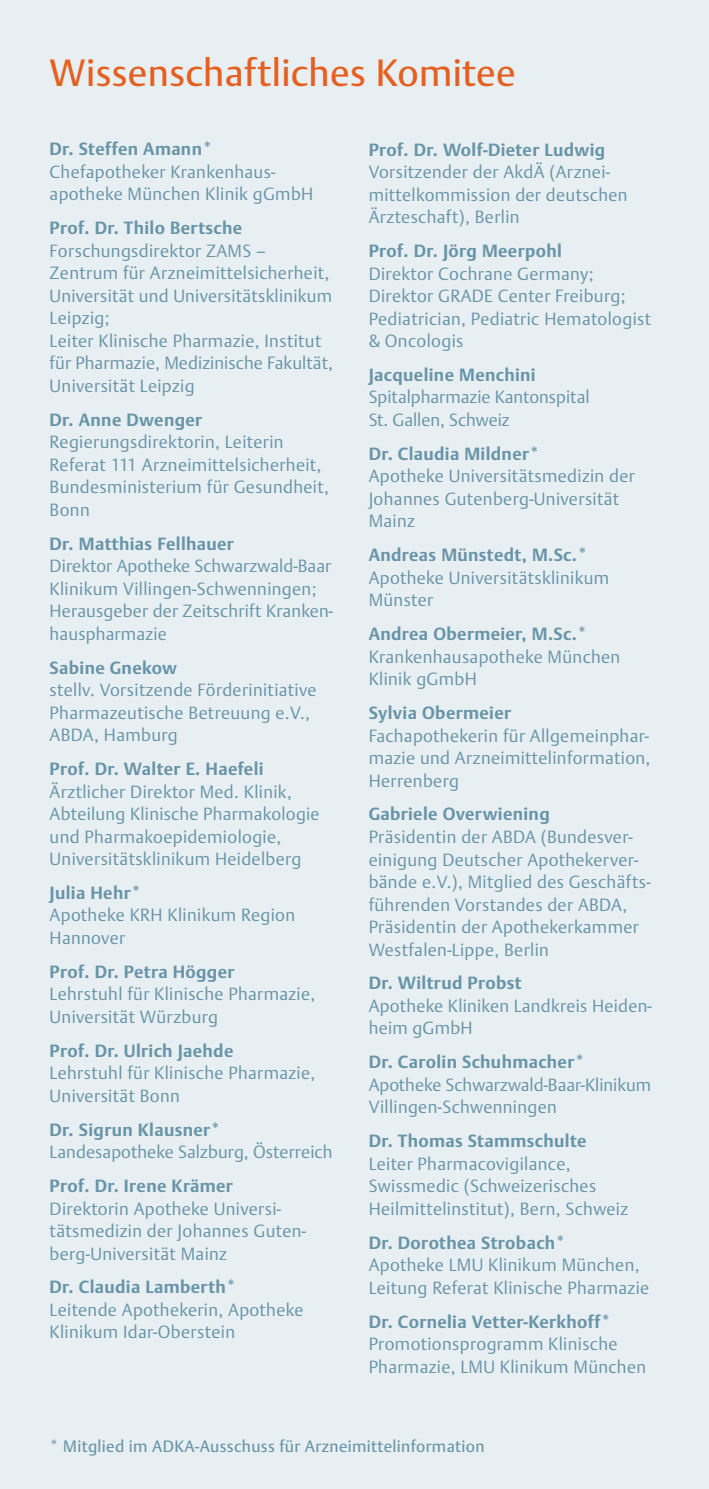
<style>
.page{position:relative;width:709px;height:1489px;background:#fff}
.page>*{position:absolute;margin:0;border:0;box-sizing:border-box;transform-origin:0 0}
.t1{font:37.5px "DTL Argo T";letter-spacing:.01em;color:#e56020}
.t2{font:300 17.5px/22.5px "DTL Argo T";letter-spacing:.02em;color:#6894a8}
.t3{font:700 17.5px "DTL Argo T";letter-spacing:.02em;color:#6894a8}
.t4{font:300 17.5px/22.5px "DTL Argo T";color:#6894a8}
.t5{font:16.25px "DTL Argo T";letter-spacing:.02em;color:#6894a8}
</style>
<div class="page">
<div style="left:0;top:0;width:709px;height:1488px;background:#e8eff2"></div>
<h1 class="t1" style="left:50px;top:50px;width:468px">Wissenschaftliches Komitee</h1>
<p class="t3" style="left:50px;top:139px;width:164px">Dr. Steffen Amann*</p>
<p class="t2" style="left:50px;top:160px;width:265px">Chefapotheker Krankenhaus&shy;apotheke München Klinik gGmbH</p>
<p class="t3" style="left:50px;top:218px;width:194px">Prof. Dr. Thilo Bertsche</p>
<p class="t2" style="left:50px;top:239px;width:285px">Forschungsdirektor ZAMS –<br>Zentrum für Arzneimittelsicherheit,<br>Universität und Universitätsklinikum<br>Leipzig;<br>Leiter Klinische Pharmazie, Institut für Pharmazie, Medizinische Fakultät,<br>Universität Leipzig</p>
<p class="t3" style="left:50px;top:409px;width:154px">Dr. Anne Dwenger</p>
<p class="t2" style="left:50px;top:430px;width:281px">Regierungsdirektorin, Leiterin<br>Referat 111 Arzneimittelsicherheit,<br>Bundesministerium für Gesundheit,<br>Bonn</p>
<p class="t3" style="left:50px;top:533px;width:186px">Dr. Matthias Fellhauer</p>
<p class="t2" style="left:50px;top:554px;width:285px">Direktor Apotheke Schwarzwald-Baar<br>Klinikum Villingen-Schwenningen;<br>Herausgeber der Zeitschrift Kranken&shy;hauspharmazie</p>
<p class="t3" style="left:50px;top:657px;width:129px">Sabine Gnekow</p>
<p class="t2" style="left:50px;top:678px;width:268px">stellv. Vorsitzende Förderinitiative<br>Pharmazeutische Betreuung e.V.,<br>ABDA, Hamburg</p>
<p class="t3" style="left:50px;top:758px;width:215px">Prof. Dr. Walter E. Haefeli</p>
<p class="t2" style="left:50px;top:780px;width:271px">Ärztlicher Direktor Med. Klinik, Abteilung Klinische Pharmakologie und Pharmakoepidemiologie, Universitätsklinikum Heidelberg</p>
<p class="t3" style="left:50px;top:882px;width:93px">Julia Hehr*</p>
<p class="t2" style="left:50px;top:903px;width:247px">Apotheke KRH Klinikum Region<br>Hannover</p>
<p class="t3" style="left:50px;top:961px;width:186px">Prof. Dr. Petra Högger</p>
<p class="t2" style="left:50px;top:982px;width:267px">Lehrstuhl für Klinische Pharmazie,<br>Universität Würzburg</p>
<p class="t3" style="left:50px;top:1040px;width:185px">Prof. Dr. Ulrich Jaehde</p>
<p class="t2" style="left:50px;top:1061px;width:267px">Lehrstuhl für Klinische Pharmazie,<br>Universität Bonn</p>
<p class="t3" style="left:50px;top:1118px;width:172px">Dr. Sigrun Klausner*</p>
<p class="t2" style="left:50px;top:1140px;width:284px">Landesapotheke Salzburg, Österreich</p>
<p class="t3" style="left:50px;top:1175px;width:185px">Prof. Dr. Irene Krämer</p>
<p class="t2" style="left:50px;top:1196px;width:258px">Direktorin Apotheke Universi&shy;tätsmedizin der Johannes Guten&shy;berg-Universität Mainz</p>
<p class="t3" style="left:50px;top:1276px;width:188px">Dr. Claudia Lamberth*</p>
<p class="t2" style="left:50px;top:1298px;width:255px">Leitende Apothekerin, Apotheke<br>Klinikum Idar-Oberstein</p>
<p class="t3" style="left:369px;top:139px;width:238px">Prof. Dr. Wolf-Dieter Ludwig</p>
<p class="t2" style="left:369px;top:160px;width:260px">Vorsitzender der AkdÄ (Arznei&shy;mittelkommission der deutschen<br>Ärzteschaft), Berlin</p>
<p class="t3" style="left:369px;top:240px;width:195px">Prof. Dr. Jörg Meerpohl</p>
<p class="t2" style="left:369px;top:262px;width:284px">Direktor Cochrane Germany;<br>Direktor GRADE Center Freiburg;<br>Pediatrician, Pediatric Hematologist &amp; Oncologis</p>
<p class="t3" style="left:369px;top:364px;width:168px">Jacqueline Menchini</p>
<p class="t4" style="left:369px;top:386px;width:222px">Spitalpharmazie Kantonspital<br>St. Gallen, Schweiz</p>
<p class="t3" style="left:369px;top:443px;width:172px">Dr. Claudia Mildner*</p>
<p class="t2" style="left:369px;top:465px;width:268px">Apotheke Universitätsmedizin der<br>Johannes Gutenberg-Universität<br>Mainz</p>
<p class="t3" style="left:369px;top:544px;width:220px">Andreas Münstedt, M.Sc.*</p>
<p class="t2" style="left:369px;top:566px;width:242px">Apotheke Universitätsklinikum<br>Münster</p>
<p class="t3" style="left:369px;top:623px;width:220px">Andrea Obermeier, M.Sc.*</p>
<p class="t2" style="left:369px;top:645px;width:253px">Krankenhausapotheke München<br>Klinik gGmbH</p>
<p class="t3" style="left:369px;top:702px;width:144px">Sylvia Obermeier</p>
<p class="t2" style="left:369px;top:724px;width:283px;text-align:justify">Fachapothekerin für Allgemeinphar&shy;mazie und Arzneimittelinformation, Herrenberg</p>
<p class="t3" style="left:369px;top:803px;width:182px">Gabriele Overwiening</p>
<p class="t2" style="left:369px;top:825px;width:283px">Präsidentin der ABDA (Bundesver&shy;einigung Deutscher Apothekerver&shy;bände e.V.), Mitglied des Geschäfts&shy;führenden Vorstandes der ABDA, Präsidentin der Apothekerkammer Westfalen-Lippe, Berlin</p>
<p class="t3" style="left:369px;top:972px;width:154px">Dr. Wiltrud Probst</p>
<p class="t2" style="left:369px;top:994px;width:285px">Apotheke Kliniken Landkreis Heiden&shy;heim gGmbH</p>
<p class="t3" style="left:369px;top:1051px;width:217px">Dr. Carolin Schuhmacher*</p>
<p class="t4" style="left:369px;top:1073px;width:284px">Apotheke Schwarzwald-Baar-Klinikum<br>Villingen-Schwenningen</p>
<p class="t3" style="left:369px;top:1130px;width:219px">Dr. Thomas Stammschulte</p>
<p class="t2" style="left:369px;top:1152px;width:261px">Leiter Pharmacovigilance,<br>Swissmedic (Schweizerisches<br>Heilmittelinstitut), Bern, Schweiz</p>
<p class="t3" style="left:369px;top:1231px;width:198px">Dr. Dorothea Strobach*</p>
<p class="t2" style="left:369px;top:1253px;width:282px">Apotheke LMU Klinikum München,<br>Leitung Referat Klinische Pharmazie</p>
<p class="t3" style="left:369px;top:1310px;width:244px">Dr. Cornelia Vetter-Kerkhoff*</p>
<p class="t2" style="left:369px;top:1332px;width:279px">Promotionsprogramm Klinische<br>Pharmazie, LMU Klinikum München</p>
<p class="t5" style="left:50px;top:1436px;width:436px">* Mitglied im ADKA-Ausschuss für Arzneimittelinformation</p>
</div>
